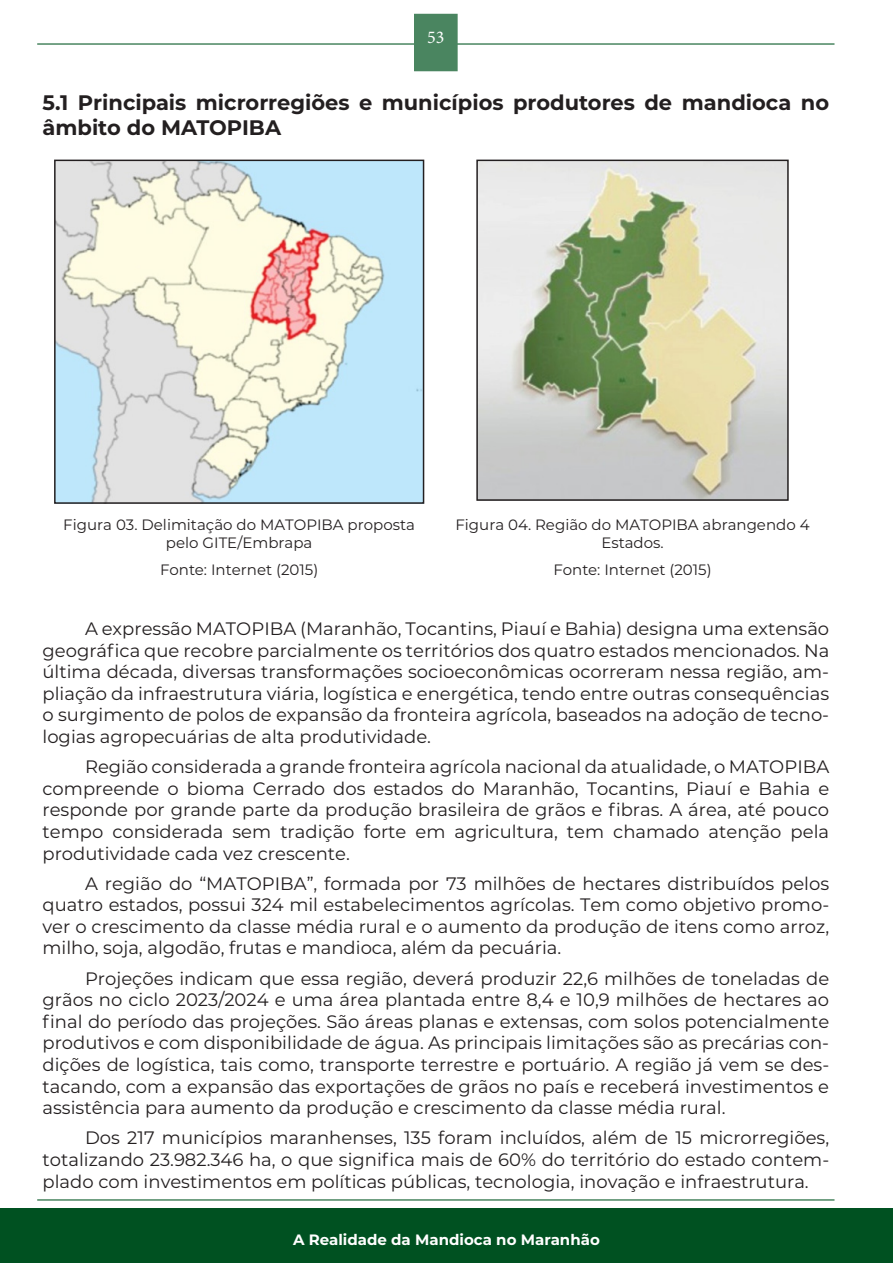
<style>
.page{position:relative;width:893px;height:1263px;background:#fff}
.page>*{position:absolute;margin:0;border:0;box-sizing:border-box;transform-origin:0 0}
.t1{font:700 21px/25.2px "Montserrat";color:#231f20}
.t2{font:18px/21.6px "Montserrat";color:#231f20;text-align:justify}
.t3{font:18px "Minion Pro";color:#fff}
.t4{font:15px/18px "Montserrat";color:#231f20;text-align:center}
.t5{font:700 15px "Montserrat";color:#fff}
</style>
<div class="page">
<hr style="left:37px;top:1199px;width:797px;height:2px;background:#4a8560">
<hr style="left:37px;top:43px;width:797px;height:2px;background:#4a8560">
<div style="left:415px;top:15px;width:42px;height:56px;background:#4a8560"></div>
<div style="left:414px;top:14px;width:44px;height:57px;border:2px solid #4a8560"></div>
<div style="left:0;top:1209px;width:893px;height:54px;background:#005121"></div>
<img style="left:57px;top:163px;width:364px;height:338px">
<div style="left:54px;top:160px;width:370px;height:344px;border:2px solid #231f20"></div>
<img style="left:479px;top:163px;width:307px;height:335px">
<div style="left:476px;top:160px;width:313px;height:341px;border:2px solid #231f20"></div>
<p class="t3" style="left:427px;top:25px;width:19px">53</p>
<p class="t1" style="left:43px;top:89px;width:788px">5.1 Principais microrregiões e municípios produtores de mandioca no âmbito do MATOPIBA</p>
<p class="t4" style="left:63px;top:515px;width:353px">Figura 03. Delimitação do MATOPIBA proposta pelo GITE/Embrapa</p>
<p class="t4" style="left:160px;top:560px;width:160px">Fonte: Internet (2015)</p>
<p class="t4" style="left:455px;top:515px;width:356px">Figura 04. Região do MATOPIBA abrangendo 4<br>Estados.</p>
<p class="t4" style="left:553px;top:560px;width:160px">Fonte: Internet (2015)</p>
<p class="t2" style="left:43px;top:617px;width:788px;text-indent:43px">A expressão MATOPIBA (Maranhão, Tocantins, Piauí e Bahia) designa uma extensão geográfica que recobre parcialmente os territórios dos quatro estados mencionados. Na última década, diversas transformações socioeconômicas ocorreram nessa região, am&shy;pliação da infraestrutura viária, logística e energética, tendo entre outras consequências o surgimento de polos de expansão da fronteira agrícola, baseados na adoção de tecno&shy;logias agropecuárias de alta produtividade.</p>
<p class="t2" style="left:43px;top:755px;width:788px;text-indent:43px">Região considerada a grande fronteira agrícola nacional da atualidade, o MATOPIBA compreende o bioma Cerrado dos estados do Maranhão, Tocantins, Piauí e Bahia e responde por grande parte da produção brasileira de grãos e fibras. A área, até pouco tempo considerada sem tradição forte em agricultura, tem chamado atenção pela produtividade cada vez crescente.</p>
<p class="t2" style="left:43px;top:872px;width:788px;text-indent:43px">A região do “MATOPIBA”, formada por 73 milhões de hectares distribuídos pelos quatro estados, possui 324 mil estabelecimentos agrícolas. Tem como objetivo promo&shy;ver o crescimento da classe média rural e o aumento da produção de itens como arroz, milho, soja, algodão, frutas e mandioca, além da pecuária.</p>
<p class="t2" style="left:43px;top:967px;width:788px;text-indent:43px">Projeções indicam que essa região, deverá produzir 22,6 milhões de toneladas de grãos no ciclo 2023/2024 e uma área plantada entre 8,4 e 10,9 milhões de hectares ao final do período das projeções. São áreas planas e extensas, com solos potencialmente produtivos e com disponibilidade de água. As principais limitações são as precárias con&shy;dições de logística, tais como, transporte terrestre e portuário. A região já vem se des&shy;tacando, com a expansão das exportações de grãos no país e receberá investimentos e assistência para aumento da produção e crescimento da classe média rural.</p>
<p class="t2" style="left:43px;top:1126px;width:788px;text-indent:43px">Dos 217 municípios maranhenses, 135 foram incluídos, além de 15 microrregiões, totalizando 23.982.346 ha, o que significa mais de 60% do território do estado contem&shy;plado com investimentos em políticas públicas, tecnologia, inovação e infraestrutura.</p>
<p class="t5" style="left:293px;top:1228px;width:308px">A Realidade da Mandioca no Maranhão</p>
</div>
